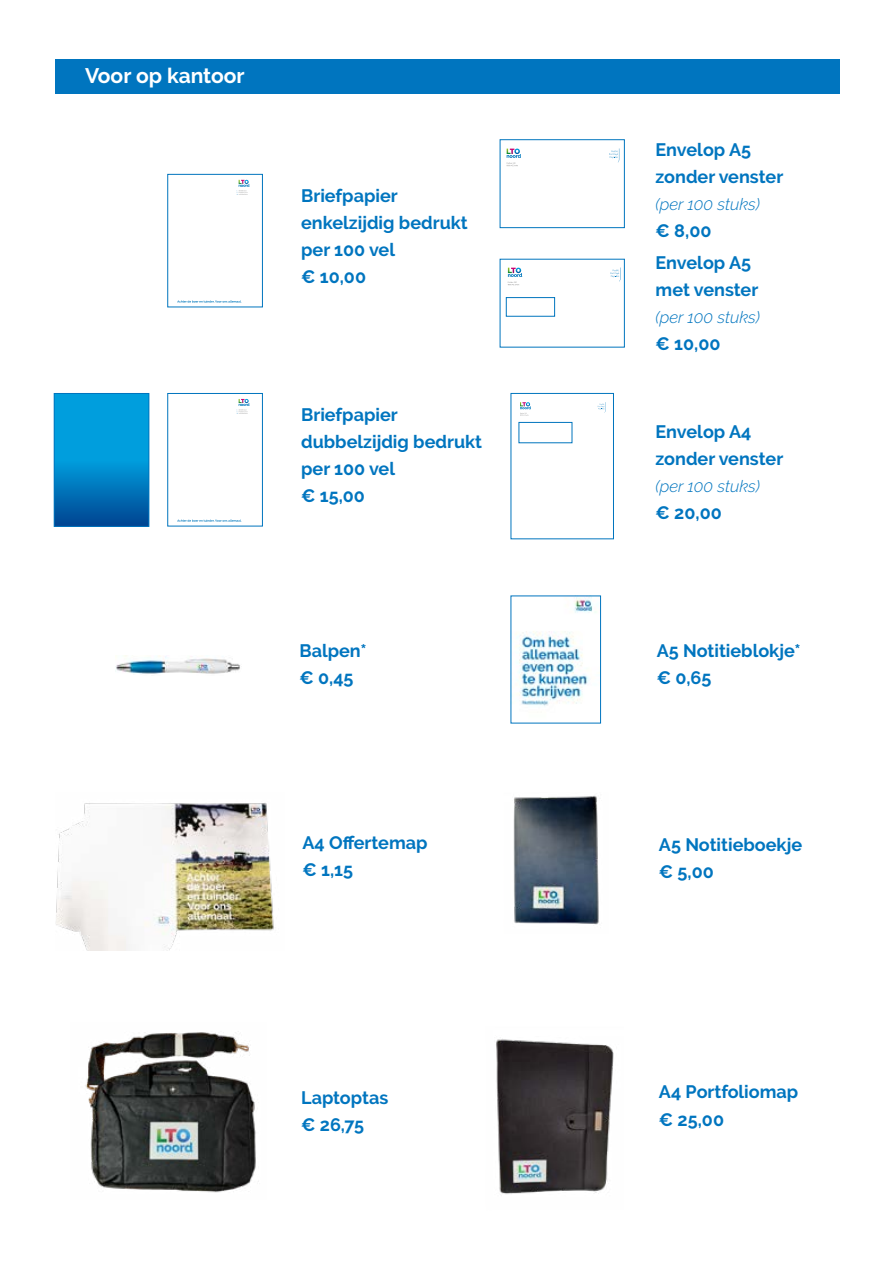
<style>
.page{position:relative;width:893px;height:1263px;background:#fff}
.page>*{position:absolute;margin:0;border:0;box-sizing:border-box;transform-origin:0 0}
.t1{font:700 21px "Raleway";color:#fff}
.t2{font:700 18px/27px "Raleway";color:#0075bf}
.t3{font:italic 300 16.5px "Raleway";color:#0075bf}
</style>
<div class="page">
<div style="left:56px;top:60px;width:784px;height:34px;background:#0075bf"></div>
<img style="left:56px;top:803px;width:218px;height:147px">
<img style="left:496px;top:1039px;width:118px;height:155px">
<img style="left:85px;top:1032px;width:174px;height:161px">
<svg style="left:237px;top:180px;width:12px;height:15px"></svg>
<svg style="left:177px;top:300px;width:64px;height:3px"></svg>
<div style="left:168px;top:174px;width:95px;height:133px;border:1px solid #0075be"></div>
<svg style="left:237px;top:399px;width:12px;height:15px"></svg>
<svg style="left:177px;top:519px;width:64px;height:3px"></svg>
<div style="left:168px;top:393px;width:95px;height:133px;border:1px solid #0075be"></div>
<svg style="left:56px;top:395px;width:91px;height:130px;background:#0087ca"></svg>
<div style="left:54px;top:393px;width:95px;height:134px;border:1px solid #0075be"></div>
<img style="left:116px;top:655px;width:124px;height:19px">
<img style="left:513px;top:795px;width:86px;height:130px">
<img style="left:516px;top:598px;width:80px;height:109px">
<div style="left:511px;top:596px;width:90px;height:127px;border:1px solid #0075bf"></div>
<div style="left:511px;top:393px;width:103px;height:146px;border:1px solid #0075be"></div>
<div style="left:519px;top:422px;width:53px;height:21px;border:1px solid #0075be"></div>
<svg style="left:506px;top:148px;width:13px;height:10px"></svg>
<svg style="left:507px;top:149px;width:14px;height:17px"></svg>
<svg style="left:609px;top:150px;width:10px;height:12px"></svg>
<div style="left:500px;top:139px;width:125px;height:89px;border:1px solid #0075be"></div>
<svg style="left:507px;top:267px;width:16px;height:10px"></svg>
<svg style="left:508px;top:268px;width:14px;height:17px"></svg>
<svg style="left:610px;top:270px;width:10px;height:12px"></svg>
<svg style="left:520px;top:402px;width:11px;height:14px"></svg>
<svg style="left:598px;top:404px;width:7px;height:9px"></svg>
<div style="left:506px;top:297px;width:49px;height:19px;border:1px solid #0075be"></div>
<p class="t1" style="left:85px;top:64px;width:161px">Voor op kantoor</p>
<p class="t2" style="left:301px;top:182px;width:168px">Briefpapier enkelzijdig bedrukt per 100 vel<br>€ 10,00</p>
<p class="t2" style="left:301px;top:401px;width:182px">Briefpapier dubbelzijdig bedrukt per 100 vel<br>€ 15,00</p>
<p class="t2" style="left:299px;top:637px;width:69px">Balpen* € 0,45</p>
<p class="t2" style="left:302px;top:830px;width:127px">A4 Offertemap € 1,15</p>
<p class="t2" style="left:301px;top:1084px;width:89px">Laptoptas € 26,75</p>
<p class="t2" style="left:656px;top:136px;width:129px">Envelop A5 zonder venster</p>
<p class="t3" style="left:656px;top:194px;width:106px">(per 100 stuks)</p>
<p class="t2" style="left:656px;top:214px;width:97px;line-height:32.4px">€ 8,00<br>Envelop A5</p>
<p class="t2" style="left:656px;top:276px;width:104px">met venster</p>
<p class="t3" style="left:656px;top:308px;width:106px">(per 100 stuks)</p>
<p class="t2" style="left:656px;top:330px;width:66px">€ 10,00</p>
<p class="t2" style="left:656px;top:418px;width:129px">Envelop A4 zonder venster</p>
<p class="t3" style="left:656px;top:476px;width:106px">(per 100 stuks)</p>
<p class="t2" style="left:656px;top:499px;width:68px">€ 20,00</p>
<p class="t2" style="left:657px;top:637px;width:146px">A5 Notitieblokje* € 0,65</p>
<p class="t2" style="left:659px;top:831px;width:145px">A5 Notitieboekje € 5,00</p>
<p class="t2" style="left:659px;top:1079px;width:141px">A4 Portfoliomap € 25,00</p>
</div>
